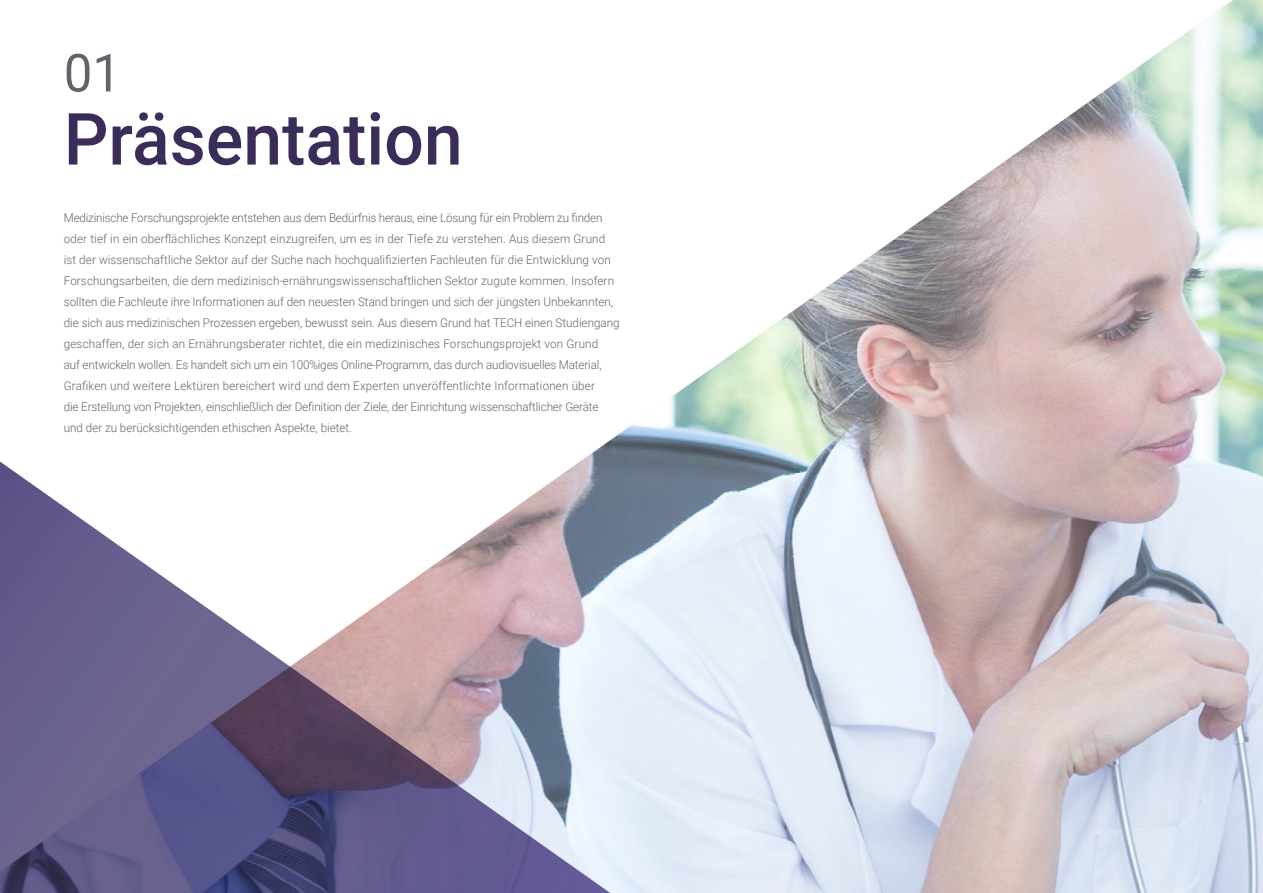
<style>
.page{position:relative;width:1263px;height:893px;background:#fff}
.page>*{position:absolute;margin:0;border:0;box-sizing:border-box;transform-origin:0 0}
.t1{font:500 72px "Roboto";color:#3b2c5a}
.t2{font:52.5px "Roboto";color:#61646a}
.t3{font:300 12px/21px "Roboto";color:#61646a}
</style>
<div class="page">
<img style="left:602px;top:0;width:661px;height:893px">
<svg style="left:0;top:446px;width:640px;height:447px"></svg>
<h2 class="t2" style="left:64px;top:36px;width:59px">01</h2>
<h1 class="t1" style="left:64px;top:89px;width:400px">Präsentation</h1>
<p class="t3" style="left:64px;top:206px;width:557px">Medizinische Forschungsprojekte entstehen aus dem Bedürfnis heraus, eine Lösung für ein Problem zu finden oder tief in ein oberflächliches Konzept einzugreifen, um es in der Tiefe zu verstehen. Aus diesem Grund ist der wissenschaftliche Sektor auf der Suche nach hochqualifizierten Fachleuten für die Entwicklung von Forschungsarbeiten, die dem medizinisch-ernährungswissenschaftlichen Sektor zugute kommen. Insofern sollten die Fachleute ihre Informationen auf den neuesten Stand bringen und sich der jüngsten Unbekannten, die sich aus medizinischen Prozessen ergeben, bewusst sein. Aus diesem Grund hat TECH einen Studiengang geschaffen, der sich an Ernährungsberater richtet, die ein medizinisches Forschungsprojekt von Grund<br>auf entwickeln wollen. Es handelt sich um ein 100%iges Online-Programm, das durch audiovisuelles Material, Grafiken und weitere Lektüren bereichert wird und dem Experten unveröffentlichte Informationen über<br>die Erstellung von Projekten, einschließlich der Definition der Ziele, der Einrichtung wissenschaftlicher Geräte und der zu berücksichtigenden ethischen Aspekte, bietet.</p>
</div>
